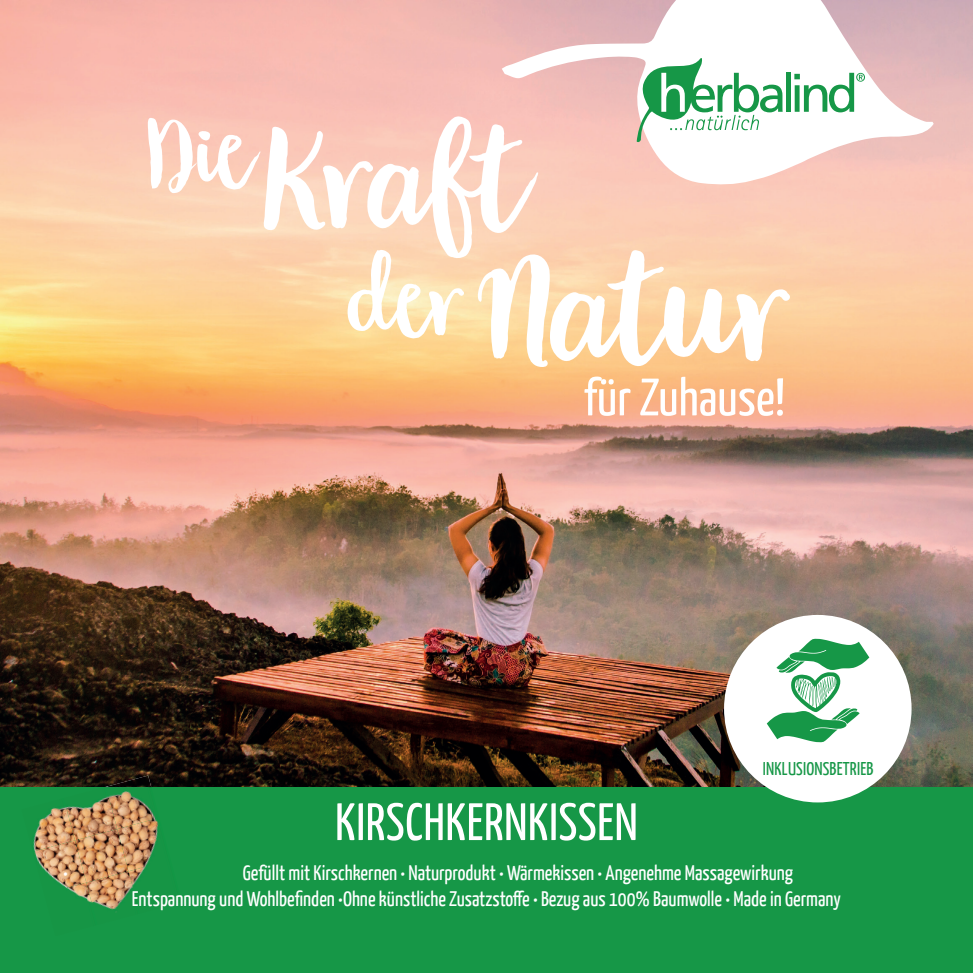
<style>
.page{position:relative;width:973px;height:973px;background:#fff}
.page>*{position:absolute;margin:0;border:0;box-sizing:border-box;transform-origin:0 0}
.t1{font:165.03px "Garden Grown";letter-spacing:.005em;color:#fff}
.t2{font:154.7px "Garden Grown";color:#fff}
.t3{font:108.33px "Garden Grown";color:#fff}
.t4{font:52.5px "Yanone Kaffeesatz";letter-spacing:.01em;color:#fff}
.t5{font:21px/25.2px "Yanone Kaffeesatz";color:#fff}
.t6{font:18.55px "Yanone Kaffeesatz";letter-spacing:.01em;color:#169747}
.s1{font-size:108.33px}
</style>
<div class="page">
<img style="left:0;top:0;width:972px;height:787px">
<div style="left:0;top:787px;width:972px;height:185px;background:#169747"></div>
<svg style="left:501px;top:0;width:432px;height:185px"></svg>
<div style="left:724px;top:614px;width:187px;height:188px;background:#fff;border-radius:50%"></div>
<img style="left:104px;top:775px;width:47px;height:12px">
<img style="left:34px;top:807px;width:30px;height:33px">
<img style="left:64px;top:797px;width:42px;height:43px">
<img style="left:106px;top:787px;width:49px;height:41px">
<img style="left:33px;top:840px;width:42px;height:42px">
<img style="left:75px;top:828px;width:42px;height:54px">
<img style="left:117px;top:817px;width:42px;height:54px">
<img style="left:58px;top:882px;width:28px;height:17px">
<img style="left:86px;top:871px;width:42px;height:42px">
<img style="left:128px;top:859px;width:35px;height:45px">
<div style="left:785px;top:73px;width:5px;height:39px;background:#169747"></div>
<svg style="left:636px;top:55px;width:146px;height:87px"></svg>
<svg style="left:794px;top:73px;width:70px;height:39px"></svg>
<svg style="left:766px;top:638px;width:103px;height:104px"></svg>
<h2 class="t2" style="left:265px;top:79px;width:262px">Kraft</h2>
<h3 class="t3" style="left:150px;top:82px;width:104px">Die</h3>
<h1 class="t1" style="left:349px;top:202px;width:439px"><span class="s1">der</span> Natur</h1>
<h3 class="t4" style="left:583px;top:365px;width:203px">für Zuhause!</h3>
<h3 class="t4" style="left:335px;top:789px;width:304px">KIRSCHKERNKISSEN</h3>
<p class="t6" style="left:762px;top:757px;width:112px">INKLUSIONSBETRIEB</p>
<p class="t5" style="left:63px;top:859px;width:6px">•</p>
<p class="t5" style="left:132px;top:859px;width:710px;text-indent:111px">Gefüllt mit Kirschkernen • Naturprodukt • Wärmekissen • Angenehme Massagewirkung<br>Entspannung und Wohlbefinden •Ohne künstliche Zusatzstoffe • Bezug aus 100% Baumwolle • Made in Germany</p>
</div>
